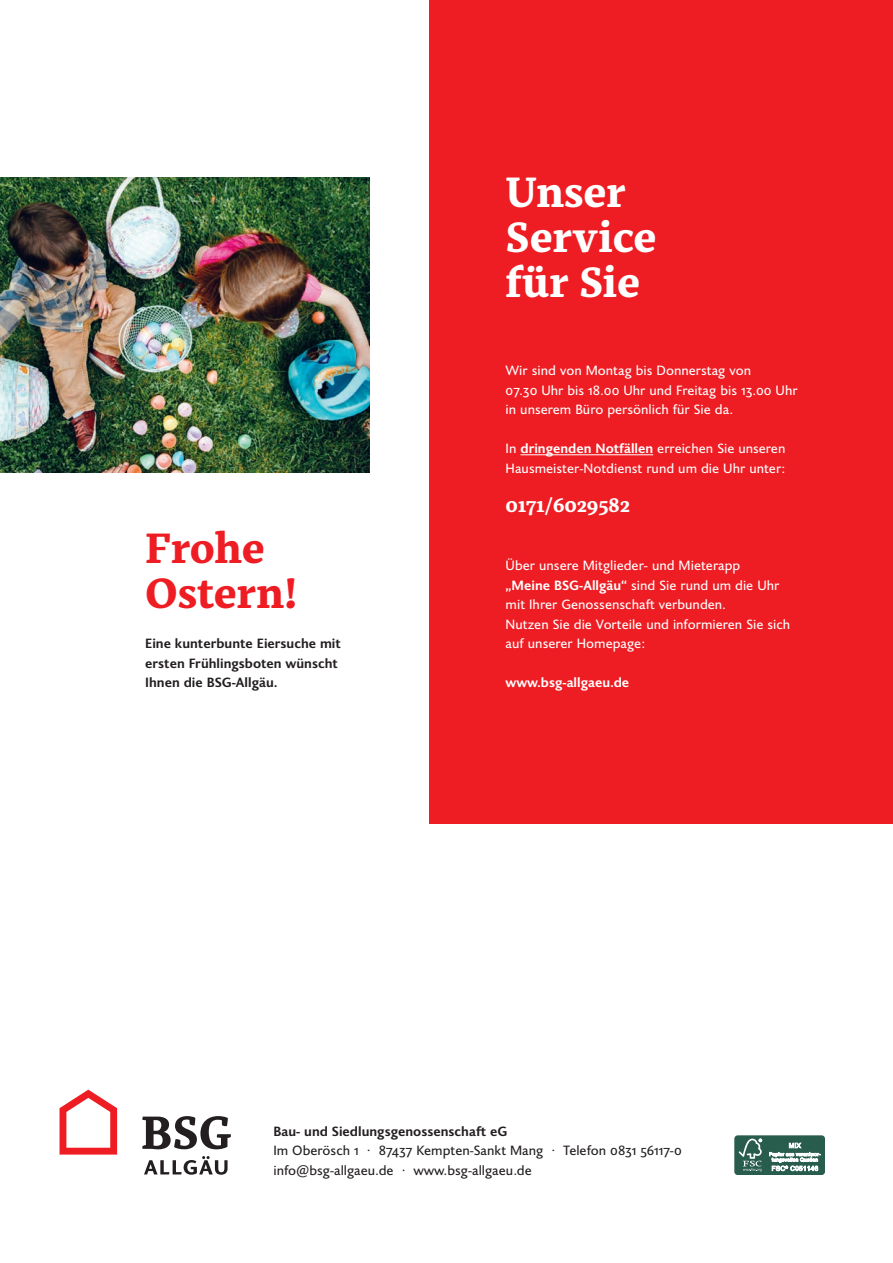
<style>
.page{position:relative;width:893px;height:1263px;background:#fff}
.page>*{position:absolute;margin:0;border:0;box-sizing:border-box;transform-origin:0 0}
.t1{font:800 42px/45px "Alkes";color:#fff}
.t2{font:800 42px "Alkes";letter-spacing:-.005em;color:#ee1d23}
.t3{font:800 19.5px "Alkes";color:#fff}
.t4{font:13.5px/19.5px "Joanna Sans Nova";color:#fff}
.t5{font:700 13.5px/19.5px "Joanna Sans Nova";color:#231f20}
.t6{font:13.5px "Joanna Sans Nova";color:#231f20}
.t7{font:700 13.5px "Joanna Sans Nova";color:#fff}
.s1{font-weight:700}
</style>
<div class="page">
<div style="left:429px;top:0;width:464px;height:824px;background:#ee1d23"></div>
<svg style="left:60px;top:1090px;width:57px;height:64px"></svg>
<svg style="left:144px;top:1156px;width:84px;height:19px"></svg>
<svg style="left:142px;top:1116px;width:89px;height:33px"></svg>
<div style="left:735px;top:1136px;width:89px;height:38px;background:#285c4d;border-radius:3px"></div>
<div style="left:735px;top:1136px;width:90px;height:39px;border:1px solid #285c4d;border-radius:3px"></div>
<svg style="left:739px;top:1138px;width:23px;height:33px"></svg>
<svg style="left:769px;top:1143px;width:51px;height:28px"></svg>
<hr style="left:520px;top:454px;width:133px;height:1px;background:#fff">
<img style="left:0;top:178px;width:370px;height:295px">
<p class="t1" style="left:506px;top:169px;width:152px">Unser<br>Service</p>
<p class="t1" style="left:506px;top:259px;width:136px">für Sie</p>
<p class="t2" style="left:145px;top:521px;width:121px">Frohe</p>
<p class="t2" style="left:145px;top:566px;width:154px">Ostern!</p>
<p class="t5" style="left:145px;top:633px;width:197px">Eine kunterbunte Eiersuche mit ersten Frühlingsboten wünscht<br>Ihnen die BSG-Allgäu.</p>
<p class="t4" style="left:506px;top:360px;width:294px">Wir sind von Montag bis Donnerstag von<br>07.30 Uhr bis 18.00 Uhr und Freitag bis 13.00 Uhr in unserem Büro persönlich für Sie da.</p>
<p class="t4" style="left:506px;top:438px;width:281px">In <span class="s1">dringenden Notfällen</span> erreichen Sie unseren<br>Hausmeister-Notdienst rund um die Uhr unter:</p>
<p class="t3" style="left:506px;top:492px;width:126px">0171/6029582</p>
<p class="t4" style="left:506px;top:555px;width:275px">Über unsere Mitglieder- und Mieterapp <span class="s1">„Meine BSG-Allgäu“</span> sind Sie rund um die Uhr mit Ihrer Genossenschaft verbunden.</p>
<p class="t4" style="left:506px;top:614px;width:286px">Nutzen Sie die Vorteile und informieren Sie sich auf unserer Homepage:</p>
<p class="t7" style="left:506px;top:673px;width:125px">www.bsg-allgaeu.de</p>
<p class="t5" style="left:273px;top:1120px;width:235px">Bau- und Siedlungsgenossenschaft eG</p>
<p class="t6" style="left:273px;top:1141px;width:410px">Im Oberösch 1 · 87437 Kempten-Sankt Mang · Telefon 0831 56117-0</p>
<p class="t6" style="left:273px;top:1160px;width:260px">info@bsg-allgaeu.de · www.bsg-allgaeu.de</p>
</div>
